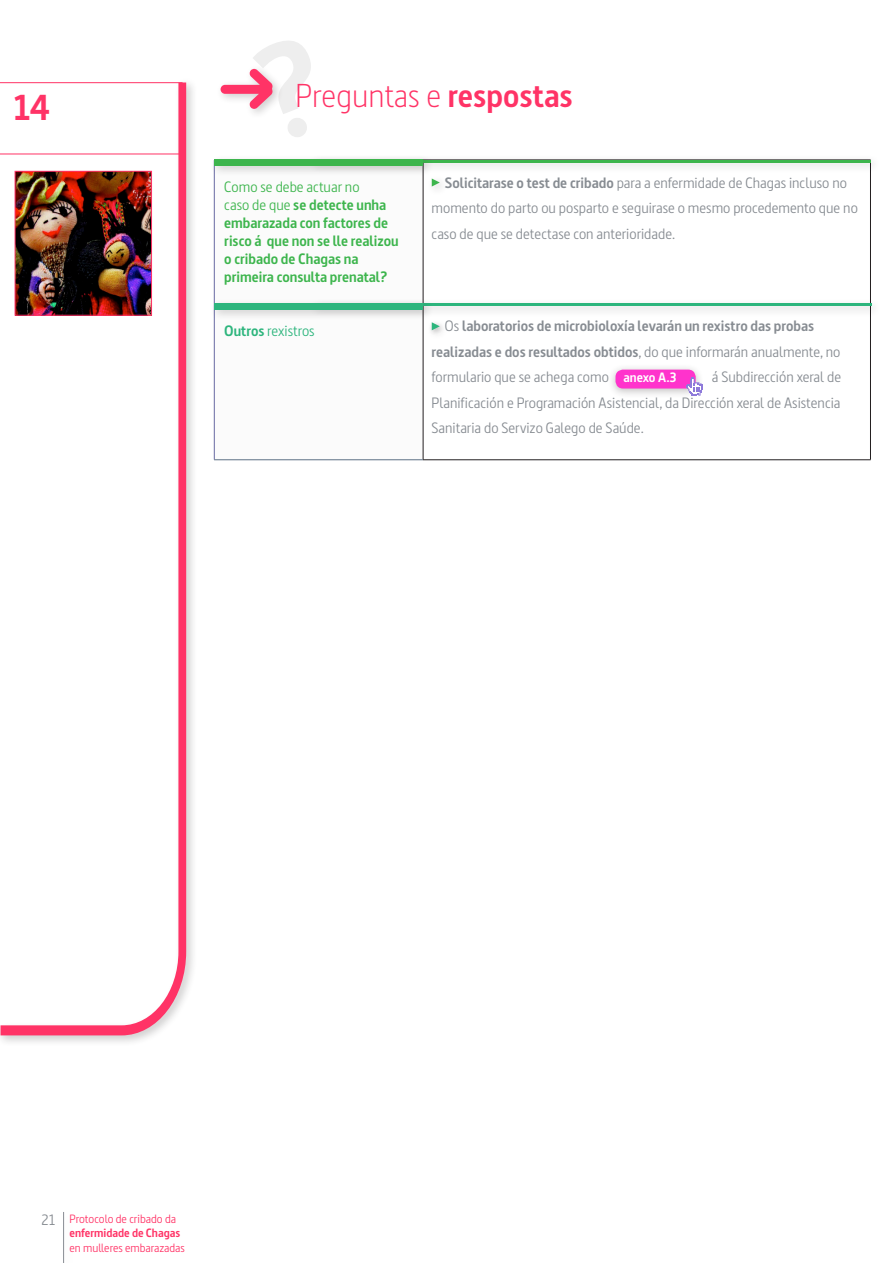
<style>
.page{position:relative;width:893px;height:1263px;background:#fff}
.page>*{position:absolute;margin:0;border:0;box-sizing:border-box;transform-origin:0 0}
.Encabezado{font:700 36px "Dsignes";color:#f36}
.t1{font:300 33px "Dsignes";color:#f36}
.Texto_tabla{font:15px/25.5px "Dsignes";color:#878c92}
.Texto_tabla-2{font:700 15px/25.5px "Dsignes";color:#878c92}
.t2{font:700 15px/18px "Dsignes";color:#3db54d}
.t3{font:15px "Dsignes";color:#2db57d}
.t4{font:12px/14.4px "Dsignes";color:#f36}
.s1{font-weight:700}
.s2{font-weight:400}
.s3{font-size:13.5px;color:#fff}
.s4{font-size:15px;color:#878c92}
</style>
<div class="page">
<hr style="left:63px;top:1212px;width:1px;height:51px;background:#878c92">
<div style="left:607px;top:363px;width:97px;height:36px;background:#231f20;opacity:.28"></div>
<div style="left:615px;top:370px;width:81px;height:18px;background:#f3c;border-radius:8px"></div>
<svg style="left:686px;top:378px;width:17px;height:18px"></svg>
<div style="left:0;top:77px;width:197px;height:970px;background:#231f20;opacity:.22"></div>
<svg style="left:1px;top:82px;width:185px;height:953px"></svg>
<hr style="left:0;top:82px;width:183px;height:1px;background:#f36">
<hr style="left:0;top:154px;width:183px;height:1px;background:#f36">
<img style="left:17px;top:173px;width:133px;height:141px">
<div style="left:15px;top:171px;width:137px;height:145px;border:1px solid #f36"></div>
<svg style="left:221px;top:41px;width:90px;height:96px"></svg>
<svg style="left:422px;top:177px;width:1px;height:282px"></svg>
<hr style="left:870px;top:160px;width:1px;height:143px;background:#231f20">
<hr style="left:870px;top:304px;width:1px;height:156px;background:#231f20">
<hr style="left:423px;top:459px;width:448px;height:1px;background:#231f20">
<hr style="left:214px;top:160px;width:1px;height:144px;background:#6769a2">
<hr style="left:214px;top:304px;width:1px;height:156px;background:#6769a2">
<hr style="left:423px;top:160px;width:1px;height:143px;background:#231f20">
<hr style="left:423px;top:304px;width:1px;height:156px;background:#231f20">
<hr style="left:214px;top:459px;width:209px;height:1px;background:#5d7085">
<svg style="left:432px;top:178px;width:8px;height:9px"></svg>
<div style="left:426px;top:318px;width:24px;height:22px;background:#231f20;opacity:.22"></div>
<svg style="left:432px;top:322px;width:8px;height:8px"></svg>
<div style="left:308px;top:154px;width:574px;height:20px;background:#231f20;opacity:.22"></div>
<hr style="left:313px;top:160px;width:558px;height:2px;background:#3db54d">
<div style="left:309px;top:298px;width:574px;height:20px;background:#f8f8f8"></div>
<hr style="left:314px;top:303px;width:558px;height:3px;background:#2db57d">
<div style="left:210px;top:154px;width:224px;height:23px;background:#231f20;opacity:.22"></div>
<div style="left:214px;top:160px;width:209px;height:6px;background:#3db54d"></div>
<div style="left:210px;top:298px;width:224px;height:23px;background:#231f20;opacity:.22"></div>
<div style="left:214px;top:303px;width:209px;height:7px;background:#2db57d"></div>
<p class="Encabezado" style="left:13px;top:87px;width:39px">14</p>
<p class="t1" style="left:296px;top:77px;width:279px">Preguntas e <span class="s1">respostas</span></p>
<p class="t2" style="left:224px;top:178px;width:176px"><span class="s2">Como se debe actuar no<br>caso de que</span> se detecte unha embarazada con factores de risco á que non se lle realizou o cribado de Chagas na primeira consulta prenatal?</p>
<p class="Texto_tabla" style="left:432px;top:169px;width:428px;text-indent:13px"><span class="s1">Solicitarase o test de cribado</span> para a enfermidade de Chagas incluso no momento do parto ou posparto e seguirase o mesmo procedemento que no caso de que se detectase con anterioridade.</p>
<p class="t3" style="left:224px;top:322px;width:92px"><span class="s1">Outros</span> rexistros</p>
<p class="Texto_tabla-2" style="left:432px;top:313px;width:410px;text-indent:13px"><span class="s2">Os</span> laboratorios de microbioloxía levarán un rexistro das probas realizadas e dos resultados obtidos<span class="s2">, do que informarán anualmente, no formulario que se achega como</span> <span class="s3">anexo A.3</span></p>
<p class="Texto_tabla" style="left:432px;top:364px;width:411px;text-align:justify;text-indent:280px">á Subdirección xeral de Planificación e Programación Asistencial, da Dirección xeral de Asistencia Sanitaria do Servizo Galego de Saúde.</p>
<p class="t4" style="left:70px;top:1211px;width:112px;text-indent:-28px"><span class="s4">21</span> Protocolo de cribado da <span class="s1">enfermidade de Chagas</span></p>
<p class="t4" style="left:70px;top:1240px;width:117px">en mulleres embarazadas</p>
</div>
